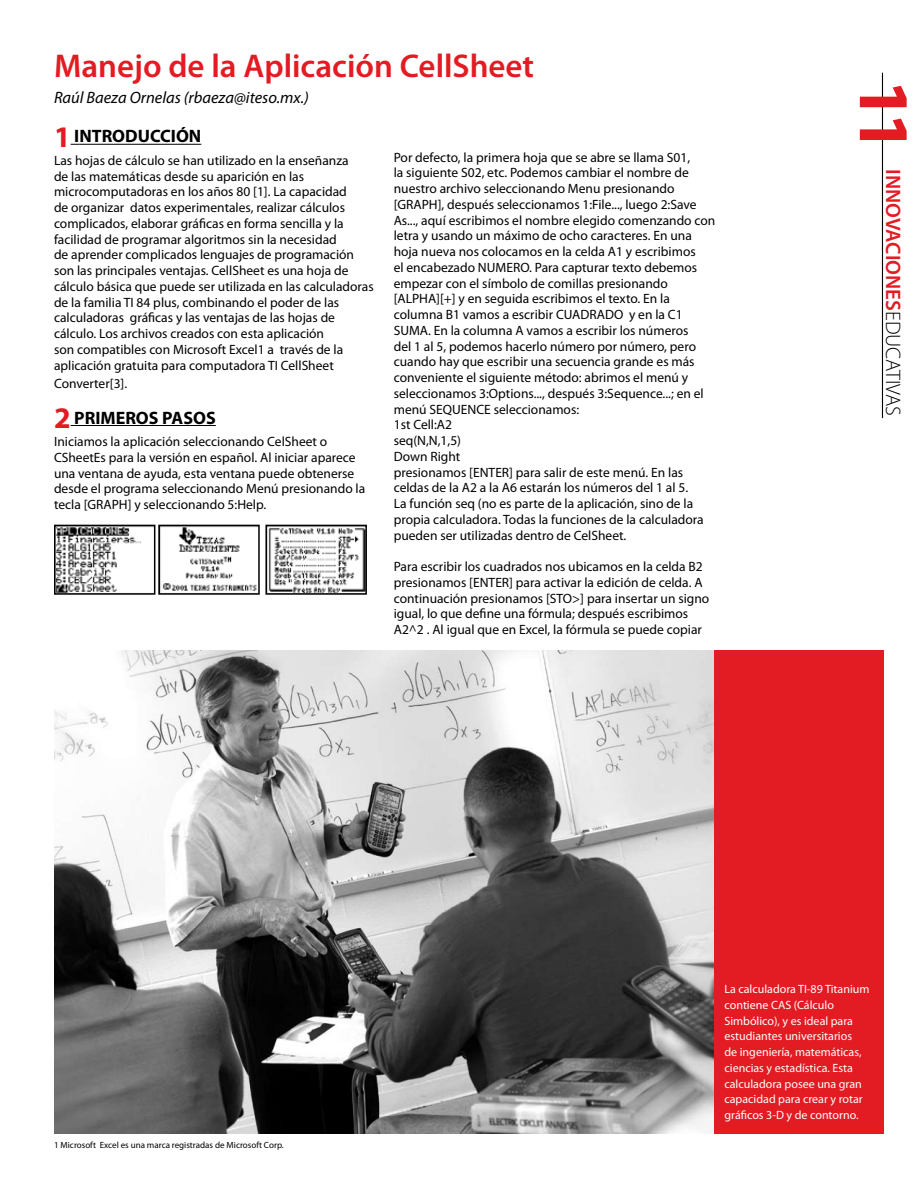
<style>
.page{position:relative;width:918px;height:1188px;background:#fff}
.page>*{position:absolute;margin:0;border:0;box-sizing:border-box;transform-origin:0 0}
.t1{font:700 72px "Myriad Pro";color:#e31b23}
.t2{font:600 33px "Myriad Pro";color:#e31b23}
.t3{font:600 21px "Myriad Pro";color:#e31b23}
.t4{font:700 18px "Myriad Pro";color:#000}
.t5{font:italic 16.5px "Myriad Pro";color:#000}
.t6{font:13.5px/15.8px "Myriad Pro";color:#000}
.t7{font:12px/15.8px "Myriad Pro";color:#fff}
.t8{font:9px "Myriad Pro";color:#000}
.s1{font-size:30px;color:#e31b23}
.s2{font-weight:300;color:#000}
</style>
<div class="page">
<hr style="left:79px;top:144px;width:122px;height:1px;background:#000">
<hr style="left:74px;top:425px;width:142px;height:1px;background:#000">
<img style="left:57px;top:528px;width:84px;height:64px">
<div style="left:54px;top:525px;width:101px;height:70px;border:2px solid #000"></div>
<img style="left:162px;top:528px;width:95px;height:63px">
<div style="left:158px;top:525px;width:102px;height:70px;border:2px solid #000"></div>
<img style="left:268px;top:528px;width:96px;height:64px">
<div style="left:265px;top:525px;width:102px;height:70px;border:2px solid #000"></div>
<img style="left:54px;top:650px;width:660px;height:483px">
<div style="left:714px;top:650px;width:170px;height:483px;background:#e31b23"></div>
<hr style="left:882px;top:73px;width:1px;height:345px;background:#000">
<h2 class="t2" style="left:54px;top:45px;width:482px">Manejo de la Aplicación CellSheet</h2>
<p class="t5" style="left:54px;top:87px;width:257px">Raúl Baeza Ornelas (rbaeza@iteso.mx.)</p>
<h3 class="t4" style="left:54px;top:125px;width:149px"><span class="s1">1</span> INTRODUCCIÓN</h3>
<p class="t6" style="left:54px;top:152px;width:321px">Las hojas de cálculo se han utilizado en la enseñanza<br>de las matemáticas desde su aparición en las microcomputadoras en los años 80 [1]. La capacidad<br>de organizar datos experimentales, realizar cálculos complicados, elaborar gráficas en forma sencilla y la facilidad de programar algoritmos sin la necesidad<br>de aprender complicados lenguajes de programación son las principales ventajas. CellSheet es una hoja de cálculo básica que puede ser utilizada en las calculadoras de la familia TI 84 plus, combinando el poder de las calculadoras gráficas y las ventajas de las hojas de cálculo. Los archivos creados con esta aplicación<br>son compatibles con Microsoft Excel1 a través de la aplicación gratuita para computadora TI CellSheet</p>
<p class="t6" style="left:54px;top:375px;width:75px">Converter[3].</p>
<h3 class="t4" style="left:54px;top:406px;width:163px"><span class="s1">2</span> PRIMEROS PASOS</h3>
<p class="t6" style="left:54px;top:434px;width:313px">Iniciamos la aplicación seleccionando CelSheet o CSheetEs para la versión en español. Al iniciar aparece una ventana de ayuda, esta ventana puede obtenerse desde el programa seleccionando Menú presionando la tecla [GRAPH] y seleccionando 5:Help.</p>
<p class="t6" style="left:394px;top:149px;width:323px">Por defecto, la primera hoja que se abre se llama S01,<br>la siguiente S02, etc. Podemos cambiar el nombre de nuestro archivo seleccionando Menu presionando [GRAPH], después seleccionamos 1:File..., luego 2:Save As..., aquí escribimos el nombre elegido comenzando con letra y usando un máximo de ocho caracteres. En una hoja nueva nos colocamos en la celda A1 y escribimos<br>el encabezado NUMERO. Para capturar texto debemos empezar con el símbolo de comillas presionando [ALPHA][+] y en seguida escribimos el texto. En la columna B1 vamos a escribir CUADRADO y en la C1<br>SUMA. En la columna A vamos a escribir los números<br>del 1 al 5, podemos hacerlo número por número, pero cuando hay que escribir una secuencia grande es más conveniente el siguiente método: abrimos el menú y seleccionamos 3:Options..., después 3:Sequence...; en el menú SEQUENCE seleccionamos:<br>1st Cell:A2<br>seq(N,N,1,5)<br>Down Right<br>presionamos [ENTER] para salir de este menú. En las celdas de la A2 a la A6 estarán los números del 1 al 5.<br>La función seq (no es parte de la aplicación, sino de la propia calculadora. Todas la funciones de la calculadora pueden ser utilizadas dentro de CelSheet.</p>
<p class="t6" style="left:394px;top:558px;width:317px">Para escribir los cuadrados nos ubicamos en la celda B2 presionamos [ENTER] para activar la edición de celda. A continuación presionamos [STO&gt;] para insertar un signo igual, lo que define una fórmula; después escribimos A2^2 . Al igual que en Excel, la fórmula se puede copiar</p>
<h1 class="t1" style="left:931px;top:80px;width:74px;rotate:90deg">11</h1>
<h3 class="t3" style="left:907px;top:169px;width:248px;rotate:90deg">INNOVACIONES<span class="s2">EDUCATIVAS</span></h3>
<p class="t8" style="left:54px;top:1140px;width:231px">1 Microsoft Excel es una marca registradas de Microsoft Corp.</p>
<p class="t7" style="left:724px;top:981px;width:146px">La calculadora TI-89 Titanium contiene CAS (Cálculo<br>Simbólico), y es ideal para estudiantes universitarios<br>de ingeniería, matemáticas, ciencias y estadística. Esta calculadora posee una gran capacidad para crear y rotar gráficos 3-D y de contorno.</p>
</div>
